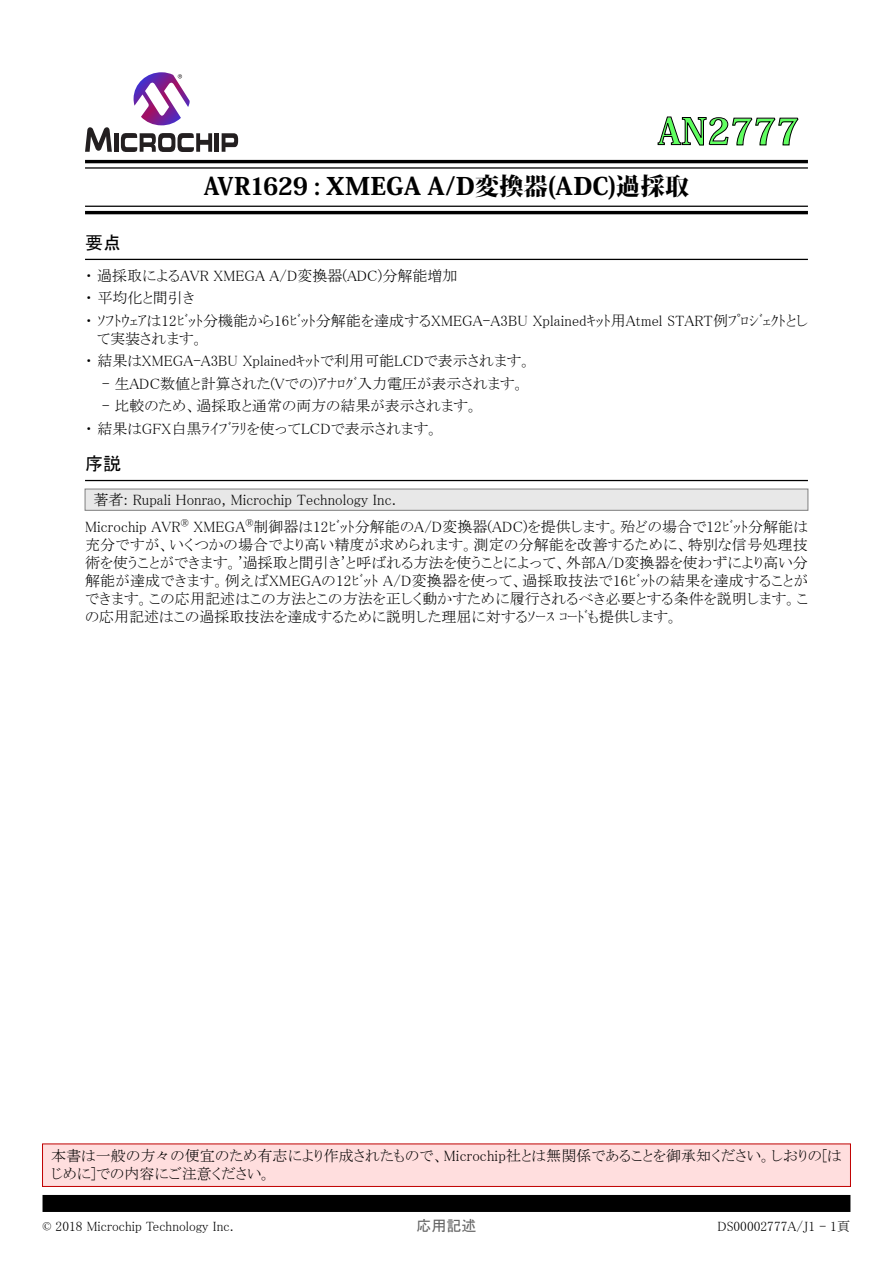
<style>
.page{position:relative;width:893px;height:1263px;background:#fff}
.page>*{position:absolute;margin:0;border:0;box-sizing:border-box;transform-origin:0 0}
.t1{font:800 36px "Koz Min Pro";color:#60ff60}
.t2{font:800 24px "Koz Min Pro";letter-spacing:.01em;color:#000}
.t3{font:18px "MS P Gothic";color:#000}
.t4{font:15px/18px "MS P Mincho";color:#000}
.t5{font:15px "MS P Gothic";color:#646464}
.t6{font:13.5px "MS P Mincho";color:#000}
</style>
<div class="page">
<svg style="left:85px;top:127px;width:27px;height:25px"></svg>
<div style="left:114px;top:133px;width:5px;height:19px;background:#231f20"></div>
<hr style="left:215px;top:133px;width:4px;height:19px;background:#231f20">
<svg style="left:222px;top:133px;width:16px;height:19px"></svg>
<svg style="left:121px;top:133px;width:91px;height:19px"></svg>
<svg style="left:134px;top:72px;width:56px;height:53px"></svg>
<svg style="left:658px;top:116px;width:140px;height:29px"></svg>
<hr style="left:85px;top:160px;width:723px;height:3px;background:#000">
<hr style="left:85px;top:167px;width:723px;height:2px;background:#000">
<hr style="left:85px;top:206px;width:723px;height:1px;background:#000">
<hr style="left:85px;top:211px;width:723px;height:3px;background:#000">
<div style="left:43px;top:1144px;width:807px;height:42px;background:#ffdede"></div>
<div style="left:42px;top:1143px;width:809px;height:44px;border:1px solid #c00000"></div>
<div style="left:43px;top:1195px;width:807px;height:17px;background:#000"></div>
<hr style="left:85px;top:259px;width:723px;height:1px;background:#000">
<hr style="left:85px;top:480px;width:723px;height:1px;background:#000">
<div style="left:85px;top:489px;width:723px;height:21px;background:#e8e8e8"></div>
<div style="left:85px;top:489px;width:723px;height:22px;border:1px solid #808080"></div>
<h1 class="t1" style="left:658px;top:105px;width:143px">AN2777</h1>
<h2 class="t2" style="left:204px;top:168px;width:487px">AVR1629 : XMEGA A/D変換器(ADC)過採取</h2>
<p class="t3" style="left:85px;top:234px;width:37px">要点</p>
<p class="t4" style="left:85px;top:264px;width:724px;line-height:22.5px">・ 過採取によるAVR XMEGA A/D変換器(ADC)分解能増加<br>・ 平均化と間引き<br>・ ｿﾌﾄｳｪｱは12ﾋﾞｯﾄ分機能から16ﾋﾞｯﾄ分解能を達成するXMEGA-A3BU Xplainedｷｯﾄ用Atmel START例ﾌﾟﾛｼﾞｪｸﾄとし</p>
<p class="t4" style="left:85px;top:327px;width:448px;line-height:22.5px;text-indent:12px">て実装されます。<br>・ 結果はXMEGA-A3BU Xplainedｷｯﾄで利用可能LCDで表示されます。</p>
<p class="t4" style="left:102px;top:374px;width:424px">- 生ADC数値と計算された(Vでの)ｱﾅﾛｸﾞ入力電圧が表示されます。</p>
<p class="t4" style="left:85px;top:395px;width:395px;line-height:22.5px;text-indent:17px">- 比較のため、過採取と通常の両方の結果が表示されます。・ 結果はGFX白黒ﾗｲﾌﾞﾗﾘを使ってLCDで表示されます。</p>
<p class="t3" style="left:85px;top:455px;width:37px">序説</p>
<p class="t4" style="left:85px;top:486px;width:724px;line-height:26.5px;text-indent:9px">著者: Rupali Honrao, Microchip Technology Inc.<br>Microchip AVR<sup>®</sup> XMEGA<sup>®</sup>制御器は12ﾋﾞｯﾄ分解能のA/D変換器(ADC)を提供します。殆どの場合で12ﾋﾞｯﾄ分解能は</p>
<p class="t4" style="left:85px;top:535px;width:724px;text-align:justify">充分ですが、いくつかの場合でより高い精度が求められます。測定の分解能を改善するために、特別な信号処理技術を使うことができます。'過採取と間引き'と呼ばれる方法を使うことによって、外部A/D変換器を使わずにより高い分解能が達成できます。例えばXMEGAの12ﾋﾞｯﾄ A/D変換器を使って、過採取技法で16ﾋﾞｯﾄの結果を達成することができます。この応用記述はこの方法とこの方法を正しく動かすために履行されるべき必要とする条件を説明します。この応用記述はこの過採取技法を達成するために説明した理屈に対するｿｰｽ ｺｰﾄﾞも提供します。</p>
<p class="t4" style="left:51px;top:1147px;width:792px">本書は一般の方々の便宜のため有志により作成されたもので、Microchip社とは無関係であることを御承知ください。しおりの[はじめに]での内容にご注意ください。</p>
<p class="t6" style="left:43px;top:1219px;width:193px">© 2018 Microchip Technology Inc.</p>
<p class="t5" style="left:416px;top:1218px;width:61px">応用記述</p>
<p class="t6" style="left:717px;top:1219px;width:135px">DS00002777A/J1 - 1頁</p>
</div>
